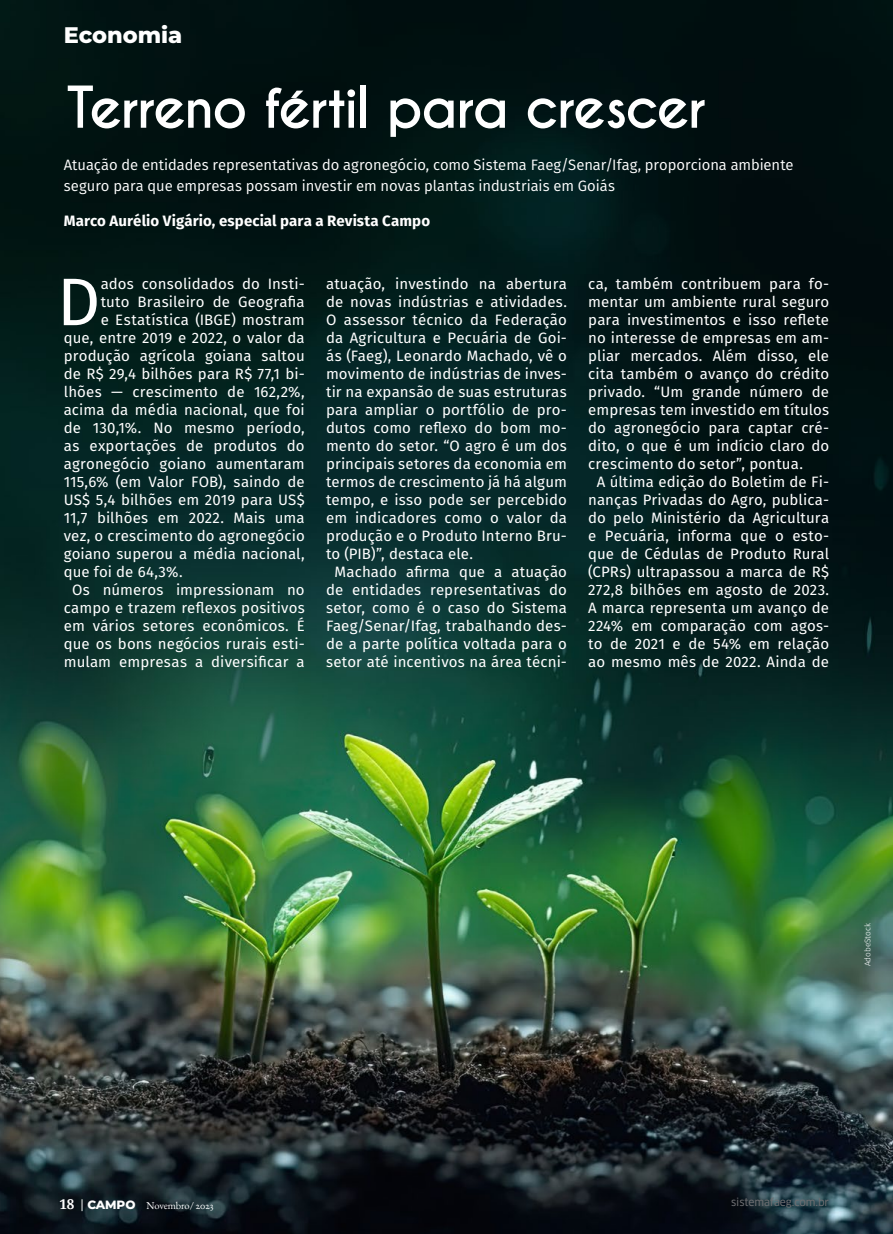
<style>
.page{position:relative;width:893px;height:1234px;background:#fff}
.page>*{position:absolute;margin:0;border:0;box-sizing:border-box;transform-origin:0 0}
.t1{font:67.2px "Fira Sans";color:#fff}
.t2{font:700 54px "Caviar Dreams";letter-spacing:-.04em;color:#fff}
.t3{font:800 22.5px "Montserrat";letter-spacing:-.005em;color:#fff}
.t4{font:15px "Fira Sans";letter-spacing:.01em;color:#fff}
.t5{font:15px/21px "Fira Sans";color:#fff}
.t6{font:700 15px "Fira Sans";letter-spacing:.005em;color:#fff}
.t7{font:10.5px "EB Garamond 12";letter-spacing:-.01em;color:#fff}
.t8{font:10.5px "Clan OSF News";letter-spacing:-.01em;color:#6d6e71}
.t9{font:300 8.25px "Fira Sans";color:#fff}
.s1{font-family:"Droid Serif";font-weight:700;font-size:13.5px}
.s2{font-family:"Clan OSF News";font-size:12px}
.s3{font-family:"Montserrat";font-weight:800;font-size:12px}
</style>
<div class="page">
<img style="left:0;top:0;width:893px;height:1233px">
<h3 class="t3" style="left:64px;top:19px;width:120px">Economia</h3>
<h2 class="t2" style="left:66px;top:75px;width:641px">Terreno fértil para crescer</h2>
<p class="t5" style="left:64px;top:153px;width:731px">Atuação de entidades representativas do agronegócio, como Sistema Faeg/Senar/Ifag, proporciona ambiente seguro para que empresas possam investir em novas plantas industriais em Goiás</p>
<p class="t6" style="left:64px;top:207px;width:368px">Marco Aurélio Vigário, especial para a Revista Campo</p>
<h1 class="t1" style="left:57px;top:251px;width:45px">D</h1>
<p class="t4" style="left:101px;top:272px;width:206px">ados consolidados do Insti-</p>
<p class="t4" style="left:101px;top:290px;width:206px">tuto Brasileiro de Geografia</p>
<p class="t4" style="left:101px;top:308px;width:206px">e Estatística (IBGE) mostram</p>
<p class="t4" style="left:64px;top:326px;width:242px">que, entre 2019 e 2022, o valor da</p>
<p class="t4" style="left:64px;top:344px;width:242px">produção agrícola goiana saltou</p>
<p class="t4" style="left:64px;top:362px;width:242px">de R$ 29,4 bilhões para R$ 77,1 bi-</p>
<p class="t4" style="left:64px;top:380px;width:242px">lhões — crescimento de 162,2%,</p>
<p class="t4" style="left:64px;top:398px;width:242px">acima da média nacional, que foi</p>
<p class="t4" style="left:64px;top:416px;width:242px">de 130,1%. No mesmo período,</p>
<p class="t4" style="left:64px;top:434px;width:242px">as exportações de produtos do</p>
<p class="t4" style="left:64px;top:452px;width:242px">agronegócio goiano aumentaram</p>
<p class="t4" style="left:64px;top:470px;width:242px">115,6% (em Valor FOB), saindo de</p>
<p class="t4" style="left:64px;top:488px;width:242px">US$ 5,4 bilhões em 2019 para US$</p>
<p class="t4" style="left:64px;top:506px;width:242px">11,7 bilhões em 2022. Mais uma</p>
<p class="t4" style="left:64px;top:524px;width:242px">vez, o crescimento do agronegócio</p>
<p class="t4" style="left:64px;top:542px;width:242px">goiano superou a média nacional,</p>
<p class="t4" style="left:64px;top:560px;width:120px">que foi de 64,3%.</p>
<p class="t4" style="left:72px;top:578px;width:234px">Os números impressionam no</p>
<p class="t4" style="left:64px;top:596px;width:242px">campo e trazem reflexos positivos</p>
<p class="t4" style="left:64px;top:614px;width:242px">em vários setores econômicos. É</p>
<p class="t4" style="left:64px;top:632px;width:242px">que os bons negócios rurais esti-</p>
<p class="t4" style="left:64px;top:650px;width:242px">mulam empresas a diversificar a</p>
<p class="t4" style="left:326px;top:272px;width:242px">atuação, investindo na abertura</p>
<p class="t4" style="left:326px;top:290px;width:242px">de novas indústrias e atividades.</p>
<p class="t4" style="left:326px;top:308px;width:242px">O assessor técnico da Federação</p>
<p class="t4" style="left:326px;top:326px;width:242px">da Agricultura e Pecuária de Goi-</p>
<p class="t4" style="left:326px;top:344px;width:242px">ás (Faeg), Leonardo Machado, vê o</p>
<p class="t4" style="left:326px;top:362px;width:242px">movimento de indústrias de inves-</p>
<p class="t4" style="left:326px;top:380px;width:242px">tir na expansão de suas estruturas</p>
<p class="t4" style="left:326px;top:398px;width:242px">para ampliar o portfólio de pro-</p>
<p class="t4" style="left:326px;top:416px;width:242px">dutos como reflexo do bom mo-</p>
<p class="t4" style="left:326px;top:434px;width:242px">mento do setor. “O agro é um dos</p>
<p class="t4" style="left:326px;top:452px;width:242px">principais setores da economia em</p>
<p class="t4" style="left:326px;top:470px;width:242px">termos de crescimento já há algum</p>
<p class="t4" style="left:326px;top:488px;width:242px">tempo, e isso pode ser percebido</p>
<p class="t4" style="left:326px;top:506px;width:242px">em indicadores como o valor da</p>
<p class="t4" style="left:326px;top:524px;width:242px">produção e o Produto Interno Bru-</p>
<p class="t4" style="left:326px;top:542px;width:148px">to (PIB)”, destaca ele.</p>
<p class="t4" style="left:334px;top:560px;width:234px">Machado afirma que a atuação</p>
<p class="t4" style="left:326px;top:578px;width:242px">de entidades representativas do</p>
<p class="t4" style="left:326px;top:596px;width:242px">setor, como é o caso do Sistema</p>
<p class="t4" style="left:326px;top:614px;width:242px">Faeg/Senar/Ifag, trabalhando des-</p>
<p class="t4" style="left:326px;top:632px;width:242px">de a parte política voltada para o</p>
<p class="t4" style="left:326px;top:650px;width:242px">setor até incentivos na área técni-</p>
<p class="t4" style="left:588px;top:272px;width:242px">ca, também contribuem para fo-</p>
<p class="t4" style="left:588px;top:290px;width:242px">mentar um ambiente rural seguro</p>
<p class="t4" style="left:588px;top:308px;width:242px">para investimentos e isso reflete</p>
<p class="t4" style="left:588px;top:326px;width:242px">no interesse de empresas em am-</p>
<p class="t4" style="left:588px;top:344px;width:242px">pliar mercados. Além disso, ele</p>
<p class="t4" style="left:588px;top:362px;width:242px">cita também o avanço do crédito</p>
<p class="t4" style="left:588px;top:380px;width:242px">privado. “Um grande número de</p>
<p class="t4" style="left:588px;top:398px;width:242px">empresas tem investido em títulos</p>
<p class="t4" style="left:588px;top:416px;width:242px">do agronegócio para captar cré-</p>
<p class="t4" style="left:588px;top:434px;width:242px">dito, o que é um indício claro do</p>
<p class="t4" style="left:588px;top:452px;width:216px">crescimento do setor”, pontua.</p>
<p class="t4" style="left:597px;top:470px;width:234px">A última edição do Boletim de Fi-</p>
<p class="t4" style="left:588px;top:488px;width:242px">nanças Privadas do Agro, publica-</p>
<p class="t4" style="left:588px;top:506px;width:242px">do pelo Ministério da Agricultura</p>
<p class="t4" style="left:588px;top:524px;width:242px">e Pecuária, informa que o esto-</p>
<p class="t4" style="left:588px;top:542px;width:242px">que de Cédulas de Produto Rural</p>
<p class="t4" style="left:588px;top:560px;width:242px">(CPRs) ultrapassou a marca de R$</p>
<p class="t4" style="left:588px;top:578px;width:242px">272,8 bilhões em agosto de 2023.</p>
<p class="t4" style="left:588px;top:596px;width:242px">A marca representa um avanço de</p>
<p class="t4" style="left:588px;top:614px;width:242px">224% em comparação com agos-</p>
<p class="t4" style="left:588px;top:632px;width:242px">to de 2021 e de 54% em relação</p>
<p class="t4" style="left:588px;top:650px;width:242px">ao mesmo mês de 2022. Ainda de</p>
<p class="t9" style="left:862px;top:966px;width:45px;rotate:-90deg">AdobeStock</p>
<p class="t7" style="left:60px;top:1198px;width:156px"><span class="s1">18</span> <span class="s2">|</span> <span class="s3">CAMPO</span> Novembro/ 2023</p>
<p class="t8" style="left:731px;top:1195px;width:100px">sistemafaeg.com.br</p>
</div>
